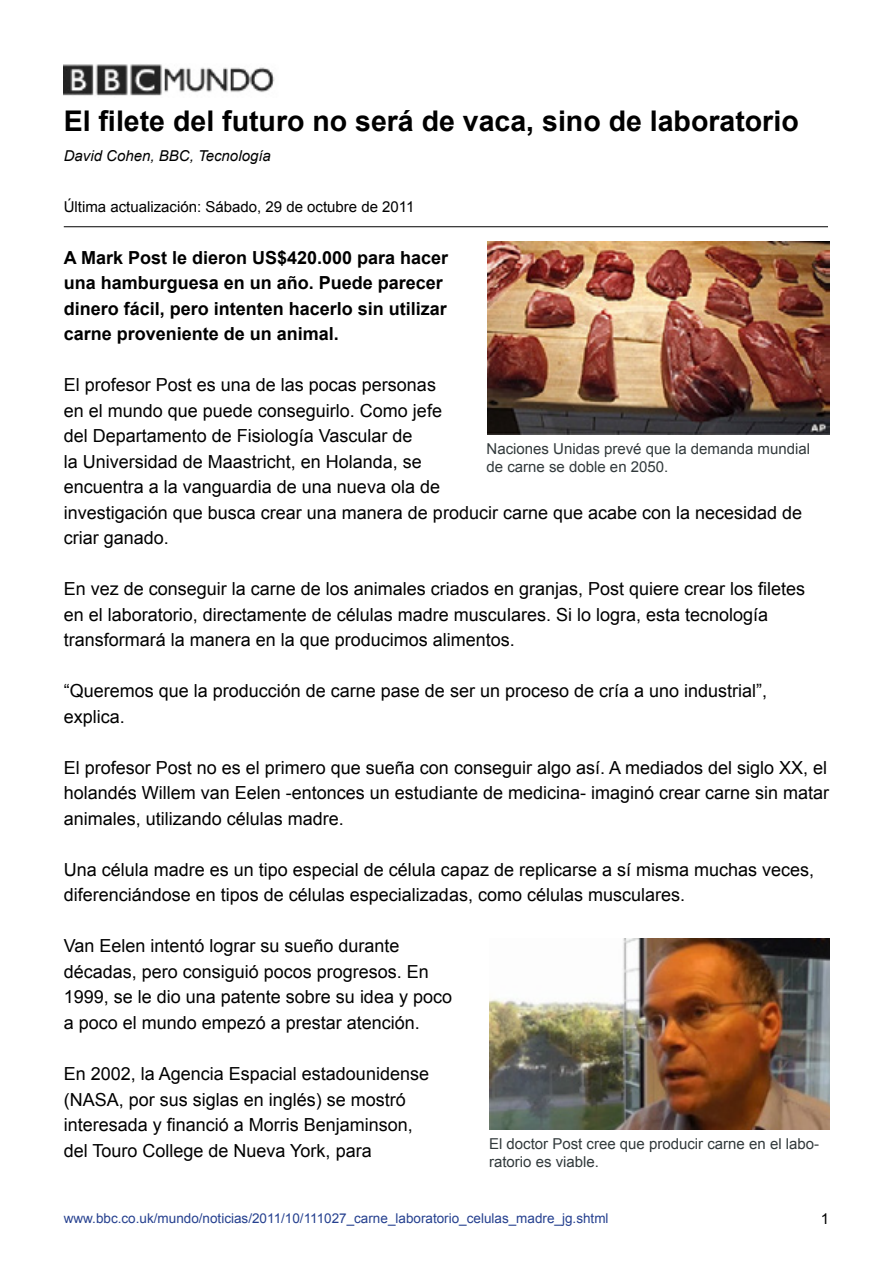
<style>
.page{position:relative;width:893px;height:1263px;background:#fff}
.page>*{position:absolute;margin:0;border:0;box-sizing:border-box;transform-origin:0 0}
.t1{font:700 28.5px "Arial";color:#000}
.t2{font:18px/25.5px "Arial";color:#000}
.t3{font:700 18px/25.5px "Arial";color:#000}
.t4{font:15px/18px "Arial";color:#31393b}
.t5{font:15px "Arial";color:#000}
.t6{font:italic 15px "Arial";color:#000}
.t7{font:13.5px "Arial";color:#25408f}
</style>
<div class="page">
<hr style="left:64px;top:226px;width:764px;height:1px;background:#000">
<img style="left:64px;top:64px;width:211px;height:32px">
<img style="left:487px;top:242px;width:342px;height:192px">
<img style="left:489px;top:938px;width:340px;height:192px">
<h1 class="t1" style="left:64px;top:103px;width:736px">El filete del futuro no será de vaca, sino de laboratorio</h1>
<p class="t6" style="left:64px;top:146px;width:209px">David Cohen, BBC, Tecnología</p>
<p class="t5" style="left:64px;top:197px;width:352px">Última actualización: Sábado, 29 de octubre de 2011</p>
<p class="t3" style="left:64px;top:245px;width:386px">A Mark Post le dieron US$420.000 para hacer una hamburguesa en un año. Puede parecer dinero fácil, pero intenten hacerlo sin utilizar carne proveniente de un animal.</p>
<p class="t2" style="left:64px;top:372px;width:740px">El profesor Post es una de las pocas personas<br>en el mundo que puede conseguirlo. Como jefe<br>del Departamento de Fisiología Vascular de<br>la Universidad de Maastricht, en Holanda, se<br>encuentra a la vanguardia de una nueva ola de<br>investigación que busca crear una manera de producir carne que acabe con la necesidad de criar ganado.</p>
<p class="t2" style="left:64px;top:576px;width:743px">En vez de conseguir la carne de los animales criados en granjas, Post quiere crear los filetes en el laboratorio, directamente de células madre musculares. Si lo logra, esta tecnología transformará la manera en la que producimos alimentos.</p>
<p class="t2" style="left:64px;top:678px;width:705px">“Queremos que la producción de carne pase de ser un proceso de cría a uno industrial”, explica.</p>
<p class="t2" style="left:64px;top:755px;width:767px;text-align:justify">El profesor Post no es el primero que sueña con conseguir algo así. A mediados del siglo XX, el holandés Willem van Eelen -entonces un estudiante de medicina- imaginó crear carne sin matar animales, utilizando células madre.</p>
<p class="t2" style="left:64px;top:857px;width:752px">Una célula madre es un tipo especial de célula capaz de replicarse a sí misma muchas veces, diferenciándose en tipos de células especializadas, como células musculares.</p>
<p class="t2" style="left:64px;top:933px;width:390px">Van Eelen intentó lograr su sueño durante décadas, pero consiguió pocos progresos. En 1999, se le dio una patente sobre su idea y poco a poco el mundo empezó a prestar atención.</p>
<p class="t2" style="left:64px;top:1061px;width:367px">En 2002, la Agencia Espacial estadounidense (NASA, por sus siglas en inglés) se mostró interesada y financió a Morris Benjaminson, del Touro College de Nueva York, para</p>
<p class="t4" style="left:487px;top:439px;width:325px">Naciones Unidas prevé que la demanda mundial de carne se doble en 2050.</p>
<p class="t4" style="left:489px;top:1135px;width:332px">El doctor Post cree que producir carne en el labo&shy;ratorio es viable.</p>
<p class="t7" style="left:64px;top:1209px;width:546px">www.bbc.co.uk/mundo/noticias/2011/10/111027_carne_laboratorio_celulas_madre_jg.shtml</p>
<p class="t5" style="left:821px;top:1208px;width:10px">1</p>
</div>
